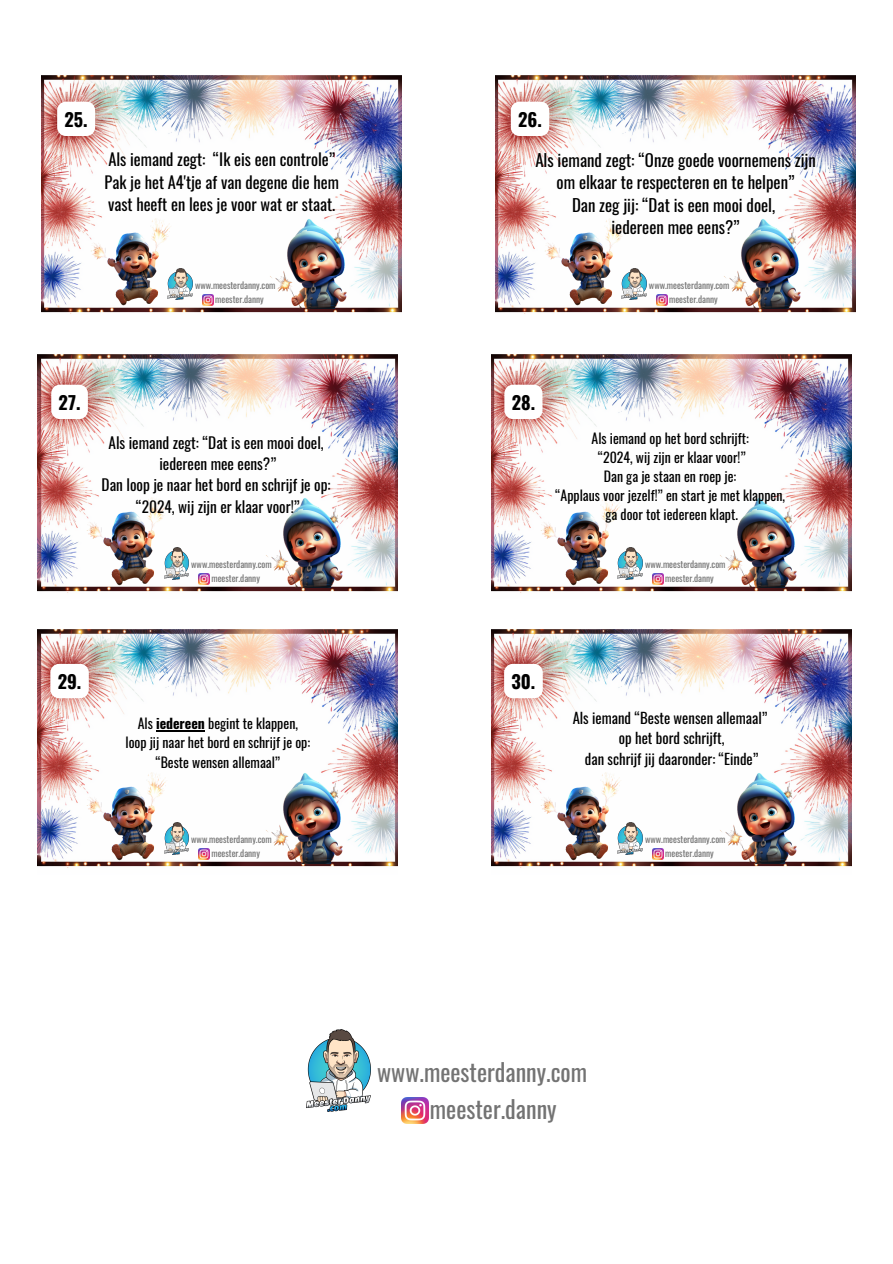
<style>
.page{position:relative;width:893px;height:1264px;background:#fff}
.page>*{position:absolute;margin:0;border:0;box-sizing:border-box;transform-origin:0 0}
.t1{font:24px "Oswald";color:#737373}
.t2{font:700 18.3px "Oswald";color:#000}
.t3{font:16.8px/22.5px "Oswald";color:#000;text-align:center}
.t4{font:16.5px/22.5px "Oswald";color:#000}
.t5{font:15.3px "Oswald";color:#000}
.t6{font:14.7px "Oswald";color:#000}
.t7{font:13.8px "Oswald";color:#000}
.t8{font:9.15px "Oswald";color:#737373}
.s1{font-weight:700}
</style>
<div class="page">
<img style="left:495px;top:75px;width:360px;height:239px">
<img style="left:633px;top:268px;width:13px;height:32px">
<svg style="left:656px;top:294px;width:11px;height:11px"></svg>
<img style="left:541px;top:218px;width:92px;height:93px">
<img style="left:714px;top:218px;width:107px;height:90px">
<img style="left:42px;top:75px;width:360px;height:239px">
<img style="left:179px;top:268px;width:14px;height:32px">
<svg style="left:202px;top:294px;width:12px;height:11px"></svg>
<img style="left:87px;top:218px;width:92px;height:93px">
<img style="left:260px;top:218px;width:107px;height:90px">
<img style="left:491px;top:354px;width:360px;height:239px">
<img style="left:629px;top:547px;width:13px;height:32px">
<svg style="left:652px;top:573px;width:11px;height:11px"></svg>
<img style="left:537px;top:497px;width:92px;height:93px">
<img style="left:710px;top:497px;width:107px;height:90px">
<img style="left:38px;top:354px;width:360px;height:239px">
<img style="left:176px;top:547px;width:13px;height:32px">
<svg style="left:198px;top:573px;width:12px;height:11px"></svg>
<img style="left:83px;top:497px;width:93px;height:93px">
<img style="left:256px;top:497px;width:107px;height:90px">
<img style="left:491px;top:630px;width:360px;height:238px">
<img style="left:629px;top:822px;width:13px;height:32px">
<svg style="left:652px;top:848px;width:11px;height:11px"></svg>
<img style="left:537px;top:773px;width:92px;height:92px">
<img style="left:710px;top:773px;width:107px;height:90px">
<img style="left:38px;top:630px;width:360px;height:238px">
<img style="left:176px;top:822px;width:13px;height:32px">
<svg style="left:198px;top:848px;width:12px;height:11px"></svg>
<img style="left:83px;top:773px;width:93px;height:92px">
<img style="left:256px;top:773px;width:107px;height:90px">
<hr style="left:156px;top:730px;width:49px;height:1px;background:#000">
<img style="left:306px;top:1029px;width:65px;height:82px">
<img style="left:402px;top:1097px;width:26px;height:26px">
<svg style="left:57px;top:102px;width:38px;height:34px"></svg>
<svg style="left:510px;top:102px;width:39px;height:34px"></svg>
<svg style="left:51px;top:384px;width:37px;height:35px"></svg>
<svg style="left:504px;top:384px;width:38px;height:35px"></svg>
<svg style="left:50px;top:664px;width:39px;height:34px"></svg>
<svg style="left:504px;top:664px;width:38px;height:34px"></svg>
<p class="t2" style="left:64px;top:105px;width:25px">25.</p>
<p class="t2" style="left:518px;top:105px;width:25px">26.</p>
<p class="t4" style="left:108px;top:147px;width:228px">Als iemand zegt: “Ik eis een controle”</p>
<p class="t4" style="left:104px;top:170px;width:236px">Pak je het A4'tje af van degene die hem vast heeft en lees je voor wat er staat.</p>
<p class="t8" style="left:195px;top:278px;width:82px">www.meesterdanny.com</p>
<p class="t8" style="left:215px;top:292px;width:50px">meester.danny</p>
<p class="t3" style="left:535px;top:148px;width:282px">Als iemand zegt: “Onze goede voornemens zijn om elkaar te respecteren en te helpen”</p>
<p class="t3" style="left:572px;top:193px;width:205px">Dan zeg jij: “Dat is een mooi doel,</p>
<p class="t3" style="left:611px;top:215px;width:130px">iedereen mee eens?”</p>
<p class="t8" style="left:649px;top:278px;width:82px">www.meesterdanny.com</p>
<p class="t8" style="left:669px;top:292px;width:50px">meester.danny</p>
<p class="t2" style="left:59px;top:388px;width:23px">27.</p>
<p class="t2" style="left:511px;top:388px;width:25px">28.</p>
<p class="t5" style="left:108px;top:430px;width:217px">Als iemand zegt: “Dat is een mooi doel,</p>
<p class="t5" style="left:159px;top:451px;width:118px">iedereen mee eens?”</p>
<p class="t5" style="left:102px;top:473px;width:230px">Dan loop je naar het bord en schrijf je op:</p>
<p class="t5" style="left:136px;top:494px;width:165px">“2024, wij zijn er klaar voor!”</p>
<p class="t8" style="left:191px;top:557px;width:82px">www.meesterdanny.com</p>
<p class="t8" style="left:211px;top:571px;width:50px">meester.danny</p>
<p class="t7" style="left:591px;top:427px;width:159px">Als iemand op het bord schrijft:</p>
<p class="t7" style="left:597px;top:446px;width:149px">“2024, wij zijn er klaar voor!”</p>
<p class="t7" style="left:604px;top:466px;width:134px">Dan ga je staan en roep je:</p>
<p class="t7" style="left:555px;top:485px;width:231px">“Applaus voor jezelf!” en start je met klappen,</p>
<p class="t7" style="left:605px;top:504px;width:134px">ga door tot iedereen klapt.</p>
<p class="t8" style="left:645px;top:557px;width:82px">www.meesterdanny.com</p>
<p class="t8" style="left:665px;top:571px;width:50px">meester.danny</p>
<p class="t2" style="left:58px;top:667px;width:25px">29.</p>
<p class="t2" style="left:511px;top:667px;width:25px">30.</p>
<p class="t7" style="left:138px;top:713px;width:162px">Als <span class="s1">iedereen</span> begint te klappen,</p>
<p class="t7" style="left:125px;top:732px;width:186px">loop jij naar het bord en schrijf je op:</p>
<p class="t7" style="left:155px;top:751px;width:126px">“Beste wensen allemaal”</p>
<p class="t8" style="left:191px;top:832px;width:82px">www.meesterdanny.com</p>
<p class="t8" style="left:211px;top:846px;width:50px">meester.danny</p>
<p class="t6" style="left:572px;top:706px;width:196px">Als iemand “Beste wensen allemaal”</p>
<p class="t6" style="left:619px;top:727px;width:107px">op het bord schrijft,</p>
<p class="t6" style="left:585px;top:747px;width:175px">dan schrijf jij daaronder: “Einde”</p>
<p class="t8" style="left:645px;top:832px;width:82px">www.meesterdanny.com</p>
<p class="t8" style="left:665px;top:846px;width:50px">meester.danny</p>
<p class="t1" style="left:377px;top:1053px;width:211px">www.meesterdanny.com</p>
<p class="t1" style="left:430px;top:1090px;width:128px">meester.danny</p>
</div>
